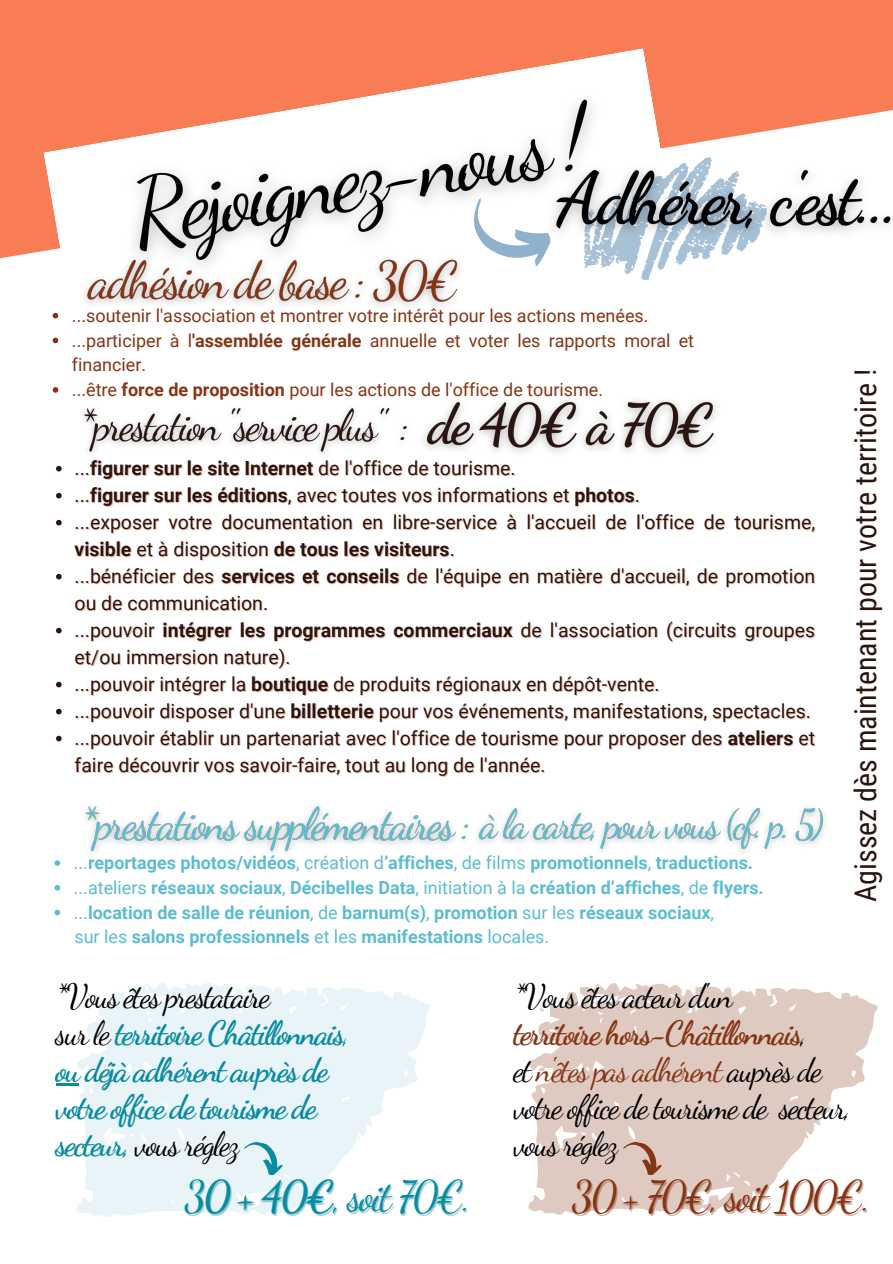
<style>
.page{position:relative;width:893px;height:1264px;background:#fff}
.page>*{position:absolute;margin:0;border:0;box-sizing:border-box;transform-origin:0 0}
.t1{font:42px "Dancing Script";letter-spacing:-.06em;color:#863514}
.t2{font:42px "Dancing Script";letter-spacing:-.06em;color:#098ba1}
.t3{font:700 33px/37px "Dancing Script";letter-spacing:-.06em;color:#098ba1}
.t4{font:33px "Dancing Script";letter-spacing:-.06em;color:#000}
.t5{font:700 33px "Dancing Script";letter-spacing:-.06em;color:#863514}
.t6{font:33px "Dancing Script";letter-spacing:-.06em;color:#863514}
.t7{font:33px "Dancing Script";letter-spacing:-.06em;color:#000002}
.t8{font:30px "Roboto Condensed";color:#2b1511}
.t9{font:19.5px/27px "Roboto";color:#2b1511}
.t10{font:700 19.5px "Roboto";color:#2b1511}
.t11{font:700 18px "Roboto";color:#5cbdd0}
.t12{font:18px/24.8px "Roboto";color:#863514}
.s1{font-weight:700}
.s2{font-weight:400;color:rgb(214 82 29/.4)}
.s3{font-weight:400}
.s4{color:rgb(214 82 29/.4)}
.s5{font-weight:400;color:#000002}
.s6{font-weight:400;color:#000}
.s7{color:rgb(9 139 161/.4)}
.s8{color:#000}
</style>
<div class="page">
<div style="left:0;top:0;width:892px;height:101px;background:#f87c56"></div>
<svg style="left:0;top:101px;width:892px;height:243px"></svg>
<svg style="left:43px;top:48px;width:632px;height:290px"></svg>
<img style="left:102px;top:75px;width:528px;height:226px">
<svg style="left:583px;top:250px;width:184px;height:30px"></svg>
<svg style="left:463px;top:178px;width:96px;height:106px"></svg>
<svg style="left:528px;top:983px;width:350px;height:232px;fill:#dfcac2"></svg>
<svg style="left:55px;top:865px;width:375px;height:352px"></svg>
<hr style="left:56px;top:1083px;width:22px;height:2px;background:#098ba1">
<svg style="left:619px;top:1139px;width:46px;height:37px;background:#ceaea1"></svg>
<svg style="left:56px;top:466px;width:6px;height:5px"></svg>
<svg style="left:56px;top:493px;width:6px;height:5px"></svg>
<svg style="left:56px;top:520px;width:6px;height:5px"></svg>
<svg style="left:56px;top:574px;width:6px;height:5px"></svg>
<svg style="left:56px;top:627px;width:6px;height:6px"></svg>
<svg style="left:56px;top:681px;width:6px;height:6px"></svg>
<svg style="left:56px;top:708px;width:6px;height:6px"></svg>
<svg style="left:56px;top:735px;width:6px;height:6px"></svg>
<svg style="left:53px;top:313px;width:5px;height:5px"></svg>
<svg style="left:53px;top:337px;width:5px;height:6px"></svg>
<svg style="left:53px;top:387px;width:5px;height:6px"></svg>
<img style="left:537px;top:153px;width:355px;height:97px">
<img style="left:75px;top:249px;width:396px;height:67px">
<img style="left:83px;top:408px;width:324px;height:45px">
<img style="left:424px;top:400px;width:292px;height:53px">
<svg style="left:240px;top:1139px;width:46px;height:37px;background:#bee0e7"></svg>
<img style="left:60px;top:806px;width:408px;height:58px">
<svg style="left:54px;top:860px;width:6px;height:5px"></svg>
<svg style="left:54px;top:885px;width:6px;height:5px"></svg>
<svg style="left:54px;top:909px;width:6px;height:6px"></svg>
<img style="left:468px;top:807px;width:357px;height:45px">
<p class="t12" style="left:72px;top:303px;width:578px">...soutenir l'association et montrer votre intérêt pour les actions menées.</p>
<p class="t12" style="left:72px;top:328px;width:623px">...participer à l<span class="s1">'assemblée générale</span> annuelle et voter les rapports moral et financier.</p>
<p class="t12" style="left:72px;top:377px;width:532px">...être <span class="s1">force de proposition</span> pour les actions de l'office de tourisme.</p>
<p class="t10" style="left:75px;top:457px;width:442px"><span class="s2">...</span>figurer sur le site Internet <span class="s3">de l'office de tourisme.</span></p>
<p class="t9" style="left:75px;top:481px;width:567px"><span class="s4">...</span><span class="s1">figurer sur les éditions</span>, avec toutes vos informations et <span class="s1">photos</span><span class="s4">.</span></p>
<p class="t9" style="left:75px;top:508px;width:742px">...exposer votre documentation en libre-service à l'accueil de l'office de tourisme, <span class="s1">visible</span> et à disposition <span class="s1">de tous les visiteurs</span><span class="s4">.</span></p>
<p class="t9" style="left:75px;top:562px;width:742px">...bénéficier des <span class="s1">services et conseils</span> de l'équipe en matière d'accueil, de promotion ou de communication.</p>
<p class="t9" style="left:75px;top:616px;width:742px">...pouvoir <span class="s1">intégrer les programmes commerciaux</span> de l'association (circuits groupes et/ou immersion nature).</p>
<p class="t9" style="left:75px;top:670px;width:586px">...pouvoir intégrer la <span class="s1">boutique</span> de produits régionaux en dépôt-vente.</p>
<p class="t9" style="left:75px;top:697px;width:737px">...pouvoir disposer d'une <span class="s1">billetterie</span> pour vos événements, manifestations, spectacles.</p>
<p class="t9" style="left:75px;top:724px;width:743px">...pouvoir établir un partenariat avec l'office de tourisme pour proposer des <span class="s1">ateliers</span> <span class="s4">et </span>faire découvrir vos savoir-faire, tout au long de l'année.</p>
<p class="t11" style="left:74px;top:852px;width:680px"><span class="s3">...</span>reportages photos/vidéos<span class="s3">, création d</span>’affiches<span class="s3">, de films</span> promotionnels<span class="s3">,</span> traductions.</p>
<p class="t11" style="left:74px;top:877px;width:691px"><span class="s3">...ateliers</span> réseaux sociaux<span class="s3">,</span> Décibelles Data<span class="s3">, initiation à la</span> création d’affiches<span class="s3">, de</span> flyers.</p>
<p class="t11" style="left:74px;top:902px;width:641px"><span class="s3">...</span>location de salle de réunion<span class="s3">, de</span> barnum(s)<span class="s3">,</span> promotion <span class="s3">sur les</span> réseaux sociaux<span class="s3">,</span></p>
<p class="t11" style="left:74px;top:926px;width:476px"><span class="s3">sur les</span> salons professionnels <span class="s3">et les</span> manifestations <span class="s3">locales.</span></p>
<p class="t8" style="left:848px;top:902px;width:534px;rotate:-90deg">Agissez dès maintenant pour votre territoire !</p>
<p class="t7" style="left:56px;top:976px;width:216px">*Vous êtes prestataire</p>
<p class="t3" style="left:56px;top:1014px;width:295px"><span class="s5">sur le</span> territoire Châtillonnais<span class="s3">,</span></p>
<p class="t3" style="left:56px;top:1051px;width:274px">ou déjà adhérent auprès de votre office de tourisme de secteur, <span class="s6">vous réglez</span></p>
<p class="t2" style="left:186px;top:1171px;width:287px"><span class="s7">3</span><span class="s1">0 + 40€</span>, soit 70€.</p>
<p class="t1" style="left:572px;top:1171px;width:300px">30 + 70€, soit 100€.</p>
<p class="t4" style="left:513px;top:976px;width:221px">*Vous êtes acteur d'un</p>
<p class="t5" style="left:513px;top:1013px;width:295px">territoire hors-Châtillonnais<span class="s6">,</span></p>
<p class="t6" style="left:513px;top:1050px;width:310px"><span class="s8">et</span> n'êtes pas adhérent <span class="s8">auprès de</span></p>
<p class="t4" style="left:513px;top:1087px;width:339px">votre office de tourisme de secteur,</p>
<p class="t4" style="left:513px;top:1124px;width:106px">vous réglez</p>
</div>
